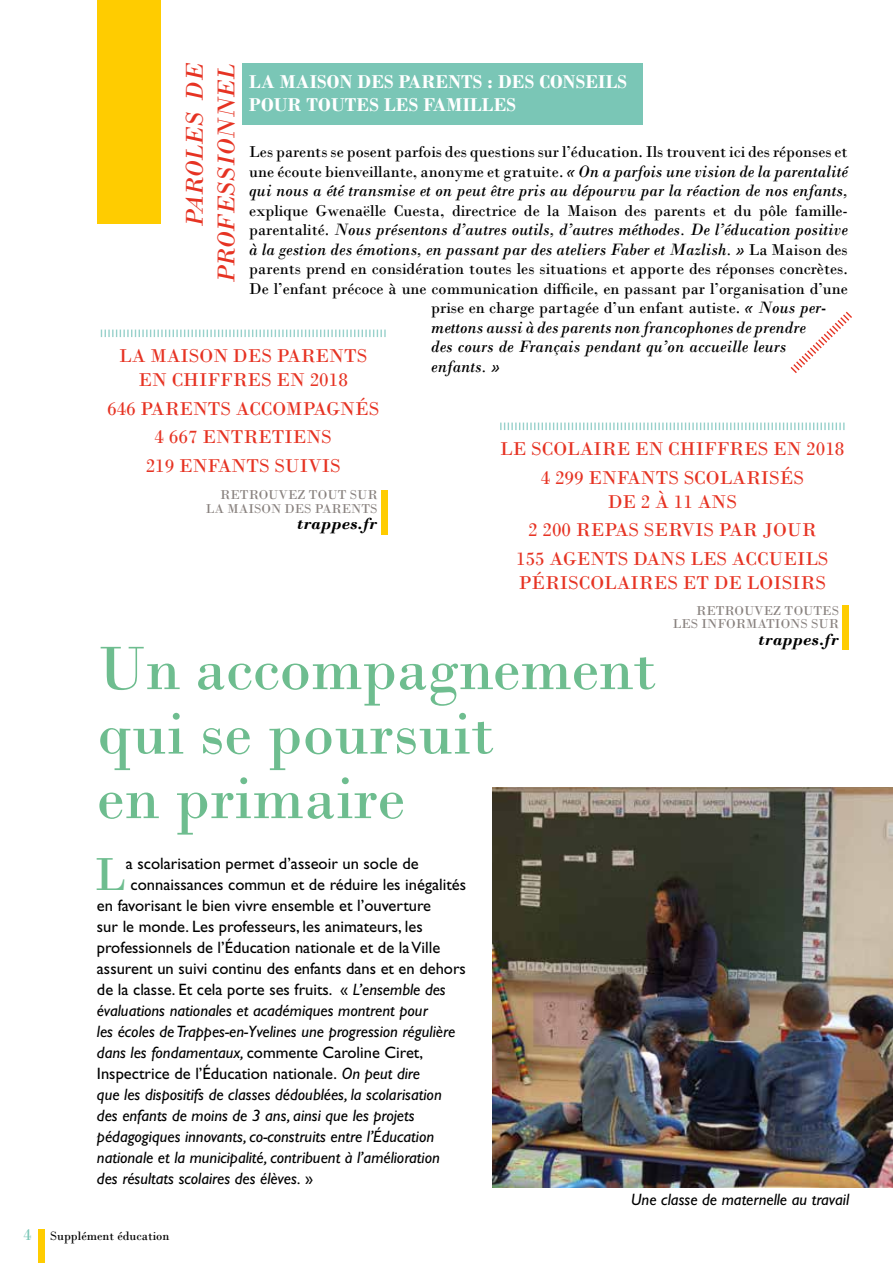
<style>
.page{position:relative;width:893px;height:1263px;background:#fff}
.page>*{position:absolute;margin:0;border:0;box-sizing:border-box;transform-origin:0 0}
.t1{font:64.5px/64.5px "Bodoni";color:#6ebd8f}
.t2{font:48.6px "Bodoni";color:#6ebd8f}
.t3{font:italic 25.5px/31.5px "Bodoni";letter-spacing:-.01em;color:#e63323;text-align:right}
.t4{font:19.5px/28.5px "Bodoni";color:#e63323;text-align:center}
.t5{font:700 19.5px/22.5px "Bodoni";letter-spacing:.01em;color:#fff}
.t6{font:italic 17.25px/19.5px "Bodoni";color:#000}
.t7{font:italic 700 17.25px "Bodoni";letter-spacing:.005em;color:#000}
.t8{font:16.5px/19.5px "Bodoni";color:#000}
.t9{font:16.5px "Gill Sans Std";color:#000}
.t10{font:italic 16.5px "Gill Sans Std";color:#000}
.t11{font:16.5px "Bodoni";color:#7ac6b6}
.t12{font:13.5px/13.5px "Bodoni";color:#88817e;text-align:right}
.t13{font:12.75px "Bodoni";color:#000}
.s1{font-style:italic;font-size:17.25px}
.s2{font-style:normal;font-size:16.5px}
.s3{font-style:italic}
.s4{font-style:normal}
</style>
<div class="page">
<div style="left:97px;top:0;width:64px;height:223px;background:#fc0"></div>
<div style="left:39px;top:1229px;width:6px;height:34px;background:#fc0"></div>
<img style="left:493px;top:787px;width:400px;height:400px">
<div style="left:242px;top:63px;width:401px;height:61px;background:#7ac6b6"></div>
<svg style="left:790px;top:311px;width:62px;height:62px"></svg>
<svg style="left:101px;top:330px;width:285px;height:7px"></svg>
<div style="left:381px;top:490px;width:7px;height:45px;background:#fc0"></div>
<div style="left:843px;top:605px;width:6px;height:45px;background:#fc0"></div>
<svg style="left:500px;top:423px;width:345px;height:7px"></svg>
<h3 class="t3" style="left:179px;top:283px;width:221px;rotate:-90deg">PAROLES DE<br>PROFESSIONNEL</h3>
<p class="t5" style="left:249px;top:71px;width:379px">LA MAISON DES PARENTS : DES CONSEILS<br>POUR TOUTES LES FAMILLES</p>
<p class="t8" style="left:249px;top:142px;width:600px">Les parents se posent parfois des questions sur l’éducation. Ils trouvent ici des réponses et une écoute bienveillante, anonyme et gratuite. <span class="s1">« On a parfois une vision de la parentalité</span></p>
<p class="t6" style="left:249px;top:181px;width:600px">qui nous a été transmise et on peut être pris au dépourvu par la réaction de nos enfants,</p>
<p class="t8" style="left:249px;top:201px;width:600px">explique Gwenaëlle Cuesta, directrice de la Maison des parents et du pôle famille-</p>
<p class="t6" style="left:249px;top:220px;width:600px"><span class="s2">parentalité.</span> Nous présentons d’autres outils, d’autres méthodes. De l’éducation positive à la gestion des émotions, en passant par des ateliers Faber et Mazlish. » <span class="s2">La Maison des</span></p>
<p class="t8" style="left:249px;top:259px;width:600px">parents prend en considération toutes les situations et apporte des réponses concrètes.</p>
<p class="t8" style="left:249px;top:279px;width:600px">De l’enfant précoce à une communication difficile, en passant par l’organisation d’une</p>
<p class="t8" style="left:431px;top:298px;width:397px">prise en charge partagée d’un enfant autiste. <span class="s1">« Nous per-</span></p>
<p class="t6" style="left:431px;top:318px;width:376px">mettons aussi à des parents non francophones de prendre des cours de Français pendant qu’on accueille leurs enfants. »</p>
<p class="t4" style="left:119px;top:344px;width:249px;line-height:24px">LA MAISON DES PARENTS<br>EN CHIFFRES EN 2018</p>
<p class="t4" style="left:107px;top:394px;width:274px">646 PARENTS ACCOMPAGNÉS<br>4 667 ENTRETIENS<br>219 ENFANTS SUIVIS</p>
<p class="t12" style="left:206px;top:488px;width:173px">RETROUVEZ TOUT SUR<br>LA MAISON DES PARENTS</p>
<p class="t7" style="left:297px;top:513px;width:82px">trappes.fr</p>
<p class="t4" style="left:500px;top:435px;width:346px">LE SCOLAIRE EN CHIFFRES EN 2018<br>4 299 ENFANTS SCOLARISÉS</p>
<p class="t4" style="left:516px;top:487px;width:314px">DE 2 À 11 ANS<br>2 200 REPAS SERVIS PAR JOUR<br>155 AGENTS DANS LES ACCUEILS</p>
<p class="t4" style="left:519px;top:568px;width:309px">PÉRISCOLAIRES ET DE LOISIRS</p>
<h1 class="t1" style="left:97px;top:636px;width:561px">Un accompagnement qui se poursuit<br>en primaire</h1>
<h2 class="t2" style="left:95px;top:845px;width:33px">L</h2>
<p class="t9" style="left:126px;top:854px;width:294px">a scolarisation permet d’asseoir un socle de</p>
<p class="t9" style="left:131px;top:875px;width:337px">connaissances commun et de réduire les inégalités</p>
<p class="t9" style="left:97px;top:896px;width:336px">en favorisant le bien vivre ensemble et l’ouverture</p>
<p class="t9" style="left:97px;top:917px;width:327px">sur le monde. Les professeurs, les animateurs, les</p>
<p class="t9" style="left:97px;top:938px;width:345px">professionnels de l’Éducation nationale et de la Ville</p>
<p class="t9" style="left:97px;top:959px;width:370px">assurent un suivi continu des enfants dans et en dehors</p>
<p class="t9" style="left:97px;top:980px;width:350px">de la classe. Et cela porte ses fruits. « <span class="s3">L’ensemble des</span></p>
<p class="t10" style="left:97px;top:1001px;width:332px">évaluations nationales et académiques montrent pour</p>
<p class="t10" style="left:97px;top:1022px;width:360px">les écoles de Trappes-en-Yvelines une progression régulière</p>
<p class="t9" style="left:97px;top:1043px;width:328px"><span class="s3">dans les fondamentaux,</span> commente Caroline Ciret,</p>
<p class="t9" style="left:97px;top:1064px;width:325px">Inspectrice de l’Éducation nationale. <span class="s3">On peut dire</span></p>
<p class="t10" style="left:97px;top:1085px;width:346px">que les dispositifs de classes dédoublées, la scolarisation</p>
<p class="t10" style="left:97px;top:1106px;width:319px">des enfants de moins de 3 ans, ainsi que les projets</p>
<p class="t10" style="left:97px;top:1127px;width:339px">pédagogiques innovants, co-construits entre l’Éducation</p>
<p class="t10" style="left:97px;top:1148px;width:344px">nationale et la municipalité, contribuent à l’amélioration</p>
<p class="t10" style="left:97px;top:1169px;width:218px">des résultats scolaires des élèves. <span class="s4">»</span></p>
<p class="t12" style="left:673px;top:603px;width:168px">RETROUVEZ TOUTES<br>LES INFORMATIONS SUR</p>
<p class="t7" style="left:758px;top:629px;width:82px">trappes.fr</p>
<p class="t11" style="left:23px;top:1225px;width:10px">4</p>
<p class="t13" style="left:50px;top:1229px;width:121px">Supplément éducation</p>
<p class="t10" style="left:631px;top:1190px;width:219px">Une classe de maternelle au travail</p>
</div>
